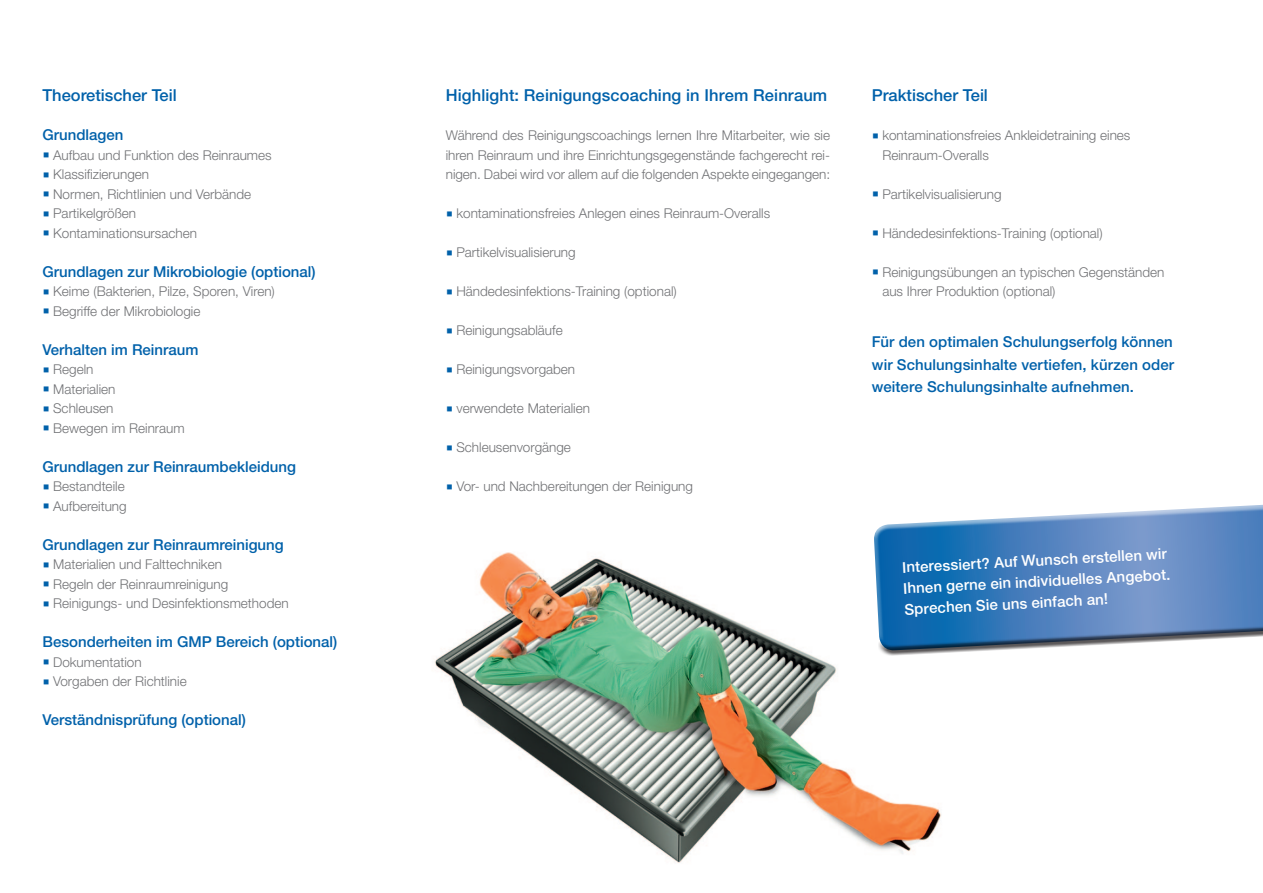
<style>
.page{position:relative;width:1263px;height:893px;background:#fff}
.page>*{position:absolute;margin:0;border:0;box-sizing:border-box;transform-origin:0 0}
.Zwischenheadline{font:500 16.5px "Helvetica Neue LT Std";letter-spacing:.005em;color:#0161aa}
.DG_Subtitel{font:500 15px "Helvetica Neue LT Std";color:#0161aa}
.DG_Störertext{font:500 15px/22.5px "Helvetica Neue LT Std";letter-spacing:.005em;color:#0161aa;text-align:justify}
.DG_Störertext-2{font:500 15px/21px "Helvetica Neue LT Std";color:#fff}
.DG_copy_Aufzählung_w{font:300 13.5px/19.5px "Helvetica Neue LT Std";color:#717275}
.DG_copy_Aufzählung_e{font:300 13.5px "Helvetica Neue LT Std";color:#717275}
.DG_copy_Blocksatz_9{font:300 13.5px/19.5px "Helvetica Neue LT Std";letter-spacing:-.005em;color:#717275;text-align:justify}
</style>
<div class="page">
<img style="left:434px;top:552px;width:507px;height:311px">
<svg style="left:868px;top:552px;width:3px;height:95px"></svg>
<svg style="left:871px;top:504px;width:392px;height:153px"></svg>
<p class="Zwischenheadline" style="left:43px;top:85px;width:136px">Theoretischer Teil</p>
<p class="DG_Subtitel" style="left:43px;top:126px;width:82px">Grundlagen</p>
<p class="DG_copy_Aufzählung_e" style="left:53px;top:146px;width:220px">Aufbau und Funktion des Reinraumes</p>
<p class="DG_copy_Aufzählung_e" style="left:53px;top:166px;width:97px">Klassifizierungen</p>
<p class="DG_copy_Aufzählung_e" style="left:53px;top:185px;width:200px">Normen, Richtlinien und Verbände</p>
<p class="DG_copy_Aufzählung_e" style="left:53px;top:205px;width:85px">Partikelgrößen</p>
<p class="DG_copy_Aufzählung_e" style="left:53px;top:224px;width:145px">Kontaminationsursachen</p>
<p class="DG_Subtitel" style="left:43px;top:262px;width:275px">Grundlagen zur Mikrobiologie (optional)</p>
<p class="DG_copy_Aufzählung_e" style="left:53px;top:283px;width:223px">Keime (Bakterien, Pilze, Sporen, Viren)</p>
<p class="DG_copy_Aufzählung_e" style="left:53px;top:302px;width:149px">Begriffe der Mikrobiologie</p>
<p class="DG_Subtitel" style="left:43px;top:340px;width:157px">Verhalten im Reinraum</p>
<p class="DG_copy_Aufzählung_e" style="left:53px;top:361px;width:42px">Regeln</p>
<p class="DG_copy_Aufzählung_e" style="left:53px;top:380px;width:64px">Materialien</p>
<p class="DG_copy_Aufzählung_e" style="left:53px;top:400px;width:62px">Schleusen</p>
<p class="DG_copy_Aufzählung_e" style="left:53px;top:419px;width:133px">Bewegen im Reinraum</p>
<p class="DG_Subtitel" style="left:43px;top:457px;width:255px">Grundlagen zur Reinraumbekleidung</p>
<p class="DG_copy_Aufzählung_e" style="left:53px;top:478px;width:73px">Bestandteile</p>
<p class="DG_copy_Aufzählung_e" style="left:53px;top:497px;width:75px">Aufbereitung</p>
<p class="DG_Subtitel" style="left:43px;top:535px;width:243px">Grundlagen zur Reinraumreinigung</p>
<p class="DG_copy_Aufzählung_e" style="left:53px;top:556px;width:170px">Materialien und Falttechniken</p>
<p class="DG_copy_Aufzählung_e" style="left:53px;top:575px;width:177px">Regeln der Reinraumreinigung</p>
<p class="DG_copy_Aufzählung_e" style="left:53px;top:595px;width:237px">Reinigungs- und Desinfektionsmethoden</p>
<p class="DG_Subtitel" style="left:43px;top:633px;width:296px">Besonderheiten im GMP Bereich (optional)</p>
<p class="DG_copy_Aufzählung_e" style="left:53px;top:653px;width:90px">Dokumentation</p>
<p class="DG_copy_Aufzählung_e" style="left:53px;top:673px;width:135px">Vorgaben der Richtlinie</p>
<p class="DG_Subtitel" style="left:43px;top:711px;width:205px">Verständnisprüfung (optional)</p>
<p class="Zwischenheadline" style="left:446px;top:85px;width:383px">Highlight: Reinigungscoaching in Ihrem Reinraum</p>
<p class="DG_copy_Blocksatz_9" style="left:446px;top:125px;width:386px">Während des Reinigungscoachings lernen Ihre Mitarbeiter, wie sie ihren Reinraum und ihre Einrichtungsgegenstände fachgerecht rei&shy;nigen. Dabei wird vor allem auf die folgenden Aspekte eingegangen:</p>
<p class="DG_copy_Aufzählung_w" style="left:456px;top:203px;width:315px">kontaminationsfreies Anlegen eines Reinraum-Overalls</p>
<p class="DG_copy_Aufzählung_w" style="left:456px;top:242px;width:121px">Partikelvisualisierung</p>
<p class="DG_copy_Aufzählung_w" style="left:456px;top:281px;width:222px">Händedesinfektions-Training (optional)</p>
<p class="DG_copy_Aufzählung_w" style="left:456px;top:320px;width:108px">Reinigungsabläufe</p>
<p class="DG_copy_Aufzählung_w" style="left:456px;top:359px;width:120px">Reinigungsvorgaben</p>
<p class="DG_copy_Aufzählung_w" style="left:456px;top:398px;width:135px">verwendete Materialien</p>
<p class="DG_copy_Aufzählung_w" style="left:456px;top:437px;width:116px">Schleusenvorgänge</p>
<p class="DG_copy_Aufzählung_w" style="left:456px;top:476px;width:238px">Vor- und Nachbereitungen der Reinigung</p>
<p class="Zwischenheadline" style="left:872px;top:85px;width:118px">Praktischer Teil</p>
<p class="DG_copy_Aufzählung_w" style="left:882px;top:125px;width:250px">kontaminationsfreies Ankleidetraining eines<br>Reinraum-Overalls</p>
<p class="DG_copy_Aufzählung_w" style="left:882px;top:184px;width:121px">Partikelvisualisierung</p>
<p class="DG_copy_Aufzählung_w" style="left:882px;top:223px;width:222px">Händedesinfektions-Training (optional)</p>
<p class="DG_copy_Aufzählung_w" style="left:882px;top:262px;width:284px">Reinigungsübungen an typischen Gegenständen aus Ihrer Produktion (optional)</p>
<p class="DG_Störertext" style="left:872px;top:330px;width:304px">Für den optimalen Schulungserfolg können wir Schulungsinhalte vertiefen, kürzen oder weitere Schulungsinhalte aufnehmen.</p>
<p class="DG_Störertext-2" style="left:902px;top:557px;width:269px;rotate:-3deg">Interessiert? Auf Wunsch erstellen wir<br>Ihnen gerne ein individuelles Angebot.</p>
<p class="DG_Störertext-2" style="left:904px;top:599px;width:205px;rotate:-3deg">Sprechen Sie uns einfach an!</p>
</div>
